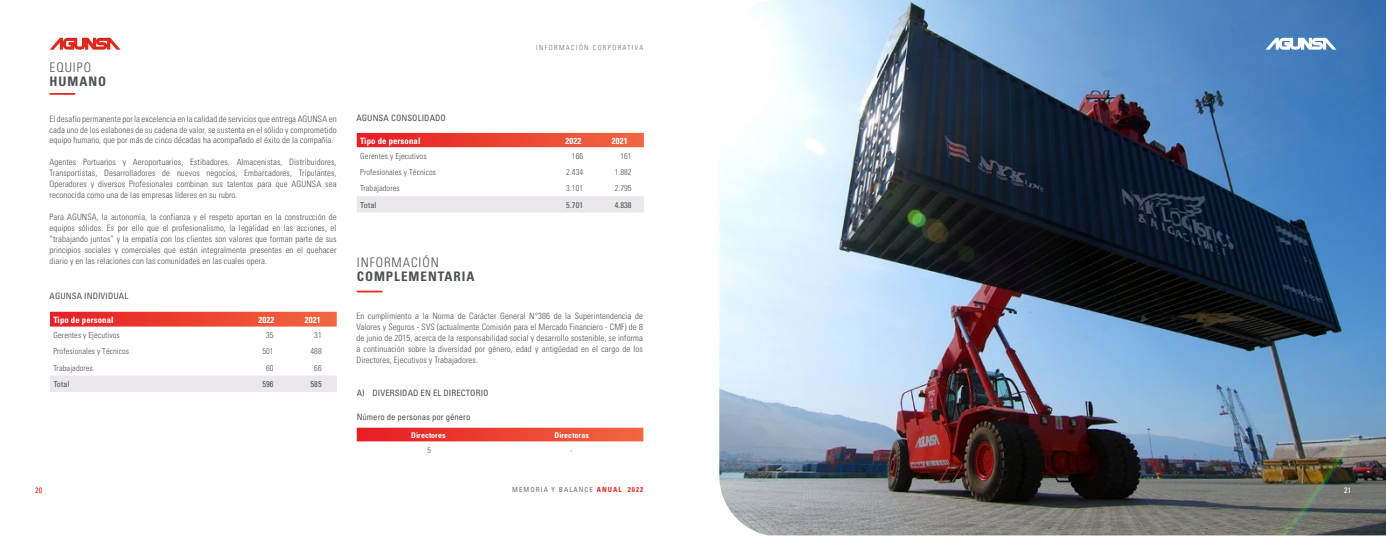
<style>
.page{position:relative;width:1386px;height:536px;background:#fff}
.page>*{position:absolute;margin:0;border:0;box-sizing:border-box;transform-origin:0 0}
.t1{font:700 condensed 13.12px "Univers";letter-spacing:.075em;color:#4f5252}
.t2{font:300 condensed 13.12px "Univers";letter-spacing:.075em;color:#4f5252}
.t3{font:300 condensed 8.75px/10.9px "Univers";letter-spacing:.01em;color:#4f5252;text-align:justify}
.t4{font:condensed 8.75px "Univers";letter-spacing:.01em;color:#4f5252}
.t5{font:700 condensed 8.75px "Univers";letter-spacing:.01em;color:#fff}
.t6{font:300 condensed 8.31px "Univers";letter-spacing:.01em;color:#4f5252}
.t7{font:condensed 8.31px "Univers";letter-spacing:.01em;color:#4f5252}
.t8{font:700 condensed 7.88px "Univers";letter-spacing:.01em;color:#fff}
.t9{font:condensed 7.88px "Univers";color:#e1261c}
.t10{font:300 condensed 7.88px "Univers";color:#4f5252}
.t11{font:condensed 7.88px "Univers";color:#fff}
.t12{font:condensed 7px "Univers";letter-spacing:.15em;color:#6d6e71}
.t13{font:300 condensed 7px "Univers";letter-spacing:.2em;color:#6d6e71}
.s1{font-weight:700;color:#df271c}
</style>
<div class="page">
<svg style="left:50px;top:38px;width:71px;height:12px"></svg>
<img style="left:719px;top:0;width:667px;height:535px">
<svg style="left:50px;top:311px;width:287px;height:15px;background:#ec4b3c"></svg>
<div style="left:50px;top:376px;width:287px;height:16px;background:#eae8ea"></div>
<svg style="left:357px;top:133px;width:287px;height:14px;background:#ec4131"></svg>
<div style="left:357px;top:196px;width:287px;height:16px;background:#eae8ea"></div>
<svg style="left:357px;top:427px;width:286px;height:14px;background:#ec4a3c"></svg>
<hr style="left:50px;top:93px;width:25px;height:2px;background:#df271c">
<hr style="left:357px;top:290px;width:25px;height:2px;background:#df271c">
<svg style="left:1265px;top:38px;width:71px;height:12px"></svg>
<h1 class="t2" style="left:50px;top:59px;width:43px">EQUIPO</h1>
<h1 class="t1" style="left:50px;top:73px;width:58px">HUMANO</h1>
<p class="t3" style="left:50px;top:113px;width:289px">El desafío permanente por la excelencia en la calidad de servicios que entrega AGUNSA en cada uno de los eslabones de su cadena de valor, se sustenta en el sólido y comprometido equipo humano, que por más de cinco décadas ha acompañado el éxito de la compañía.</p>
<p class="t3" style="left:50px;top:157px;width:289px">Agentes Portuarios y Aeroportuarios, Estibadores, Almacenistas, Distribuidores, Transportistas, Desarrolladores de nuevos negocios, Embarcadores, Tripulantes, Operadores y diversos Profesionales combinan sus talentos para que AGUNSA sea reconocida como una de las empresas líderes en su rubro.</p>
<p class="t3" style="left:50px;top:211px;width:289px">Para AGUNSA, la autonomía, la confianza y el respeto aportan en la construcción de equipos sólidos. Es por ello que el profesionalismo, la legalidad en las acciones, el “trabajando juntos” y la empatía con los clientes son valores que forman parte de sus principios sociales y comerciales que están integralmente presentes en el quehacer diario y en las relaciones con las comunidades en las cuales opera.</p>
<p class="t4" style="left:50px;top:290px;width:80px">AGUNSA INDIVIDUAL</p>
<p class="t5" style="left:53px;top:314px;width:62px">Tipo de personal</p>
<p class="t5" style="left:258px;top:314px;width:17px">2022</p>
<p class="t5" style="left:305px;top:314px;width:17px">2021</p>
<p class="t6" style="left:53px;top:330px;width:68px">Gerentes y Ejecutivos</p>
<p class="t6" style="left:266px;top:330px;width:9px">35</p>
<p class="t6" style="left:314px;top:330px;width:9px">31</p>
<p class="t6" style="left:53px;top:346px;width:77px">Profesionales y Técnicos</p>
<p class="t6" style="left:262px;top:346px;width:13px">501</p>
<p class="t6" style="left:311px;top:346px;width:13px">488</p>
<p class="t6" style="left:53px;top:362px;width:41px">Trabajadores</p>
<p class="t6" style="left:266px;top:362px;width:9px">60</p>
<p class="t6" style="left:314px;top:362px;width:9px">66</p>
<p class="t7" style="left:53px;top:378px;width:18px">Total</p>
<p class="t7" style="left:262px;top:378px;width:13px">596</p>
<p class="t7" style="left:311px;top:378px;width:13px">585</p>
<p class="t13" style="left:536px;top:43px;width:109px">INFORMACIÓN CORPORATIVA</p>
<p class="t4" style="left:356px;top:112px;width:91px">AGUNSA CONSOLIDADO</p>
<p class="t5" style="left:360px;top:135px;width:62px">Tipo de personal</p>
<p class="t5" style="left:566px;top:135px;width:17px">2022</p>
<p class="t5" style="left:612px;top:135px;width:17px">2021</p>
<p class="t6" style="left:360px;top:151px;width:68px">Gerentes y Ejecutivos</p>
<p class="t6" style="left:572px;top:151px;width:13px">166</p>
<p class="t6" style="left:620px;top:151px;width:13px">161</p>
<p class="t6" style="left:360px;top:167px;width:77px">Profesionales y Técnicos</p>
<p class="t6" style="left:566px;top:167px;width:18px">2.434</p>
<p class="t6" style="left:615px;top:167px;width:18px">1.882</p>
<p class="t6" style="left:360px;top:183px;width:41px">Trabajadores</p>
<p class="t6" style="left:566px;top:183px;width:18px">3.101</p>
<p class="t6" style="left:615px;top:183px;width:18px">2.795</p>
<p class="t7" style="left:360px;top:199px;width:18px">Total</p>
<p class="t7" style="left:566px;top:199px;width:18px">5.701</p>
<p class="t7" style="left:615px;top:199px;width:18px">4.838</p>
<h1 class="t2" style="left:357px;top:254px;width:84px">INFORMACIÓN</h1>
<h1 class="t1" style="left:357px;top:268px;width:119px">COMPLEMENTARIA</h1>
<p class="t3" style="left:356px;top:310px;width:288px">En cumplimiento a la Norma de Carácter General N°386 de la Superintendencia de Valores y Seguros - SVS (actualmente Comisión para el Mercado Financiero - CMF) de 8 de junio de 2015, acerca de la responsabilidad social y desarrollo sostenible, se informa a continuación sobre la diversidad por género, edad y antigüedad en el cargo de los Directores, Ejecutivos y Trabajadores.</p>
<p class="t4" style="left:357px;top:387px;width:133px">A) DIVERSIDAD EN EL DIRECTORIO</p>
<p class="t4" style="left:357px;top:411px;width:115px">Número de personas por género</p>
<p class="t8" style="left:411px;top:430px;width:36px">Directores</p>
<p class="t8" style="left:554px;top:430px;width:36px">Directoras</p>
<p class="t10" style="left:428px;top:445px;width:5px">5</p>
<p class="t10" style="left:571px;top:445px;width:4px">-</p>
<p class="t9" style="left:35px;top:484px;width:8px">20</p>
<p class="t12" style="left:512px;top:485px;width:133px">MEMORIA Y BALANCE <span class="s1">ANUAL 2022</span></p>
<p class="t11" style="left:1344px;top:484px;width:8px">21</p>
</div>
